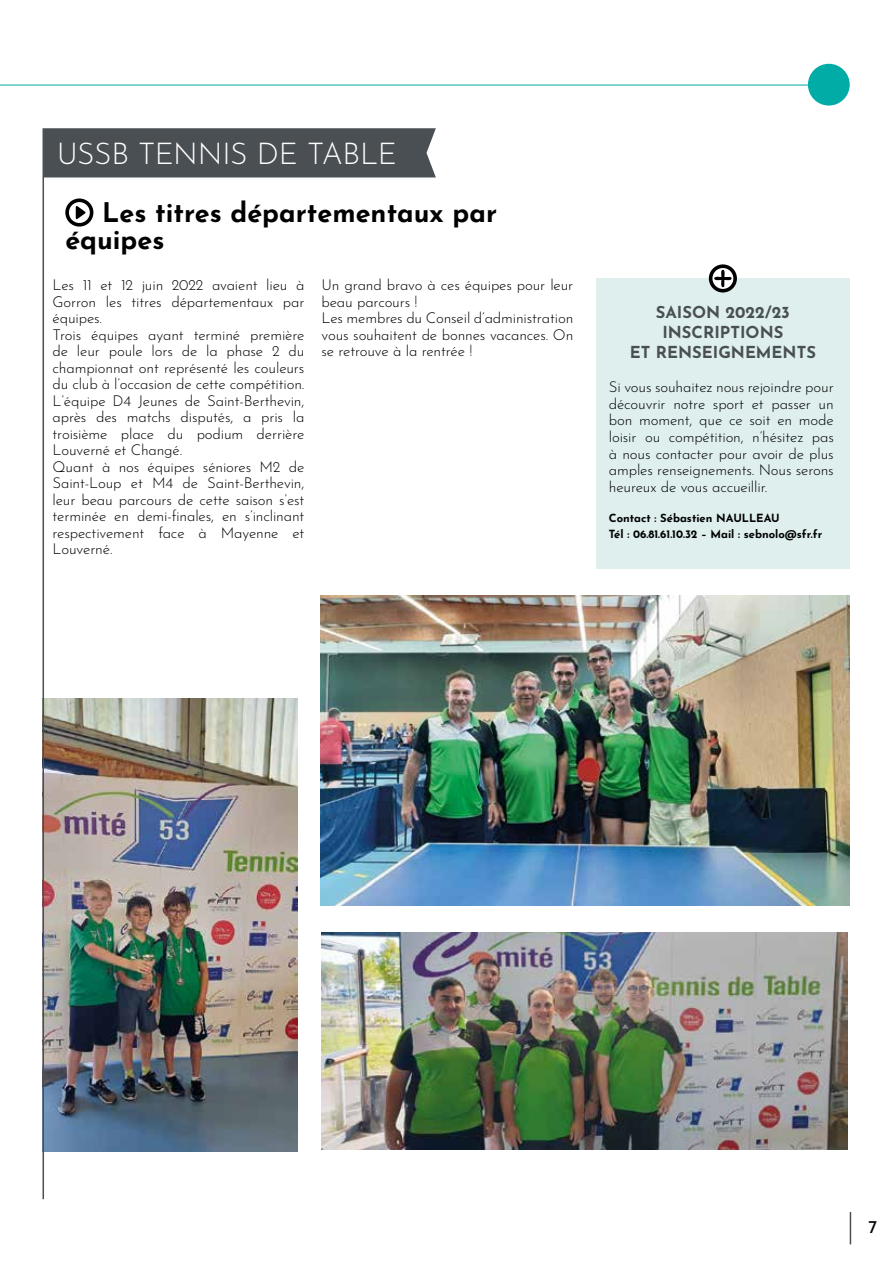
<style>
.page{position:relative;width:893px;height:1263px;background:#fff}
.page>*{position:absolute;margin:0;border:0;box-sizing:border-box;transform-origin:0 0}
.t1{font:300 30px "Josefin Sans";letter-spacing:-.015em;color:#fff}
.t2{font:700 27px/27px "Josefin Sans";color:#000}
.t3{font:18px "Josefin Sans";color:#000}
.t4{font:700 16.5px/19.8px "Josefin Sans";color:#4a4f54;text-align:center}
.t5{font:300 15px/16.5px "Josefin Sans";letter-spacing:-.01em;color:#000}
.t6{font:700 11.25px/16.5px "Josefin Sans";color:#000}
</style>
<div class="page">
<hr style="left:850px;top:1212px;width:1px;height:32px;background:#4a4f54">
<img style="left:44px;top:698px;width:254px;height:453px">
<hr style="left:0;top:85px;width:826px;height:1px;background:#00aca5">
<hr style="left:43px;top:128px;width:1px;height:1071px;background:#4a4f54">
<div style="left:808px;top:64px;width:42px;height:42px;background:#00aca5;border-radius:50%"></div>
<div style="left:44px;top:128px;width:392px;height:49px;background:#4a4f54"></div>
<svg style="left:67px;top:200px;width:25px;height:25px"></svg>
<div style="left:65px;top:198px;width:28px;height:29px;border:4px solid #000;border-radius:50%"></div>
<svg style="left:76px;top:206px;width:10px;height:13px"></svg>
<img style="left:321px;top:932px;width:526px;height:217px">
<img style="left:321px;top:595px;width:529px;height:310px">
<div style="left:596px;top:278px;width:254px;height:291px;background:#deefee"></div>
<svg style="left:711px;top:266px;width:24px;height:25px"></svg>
<div style="left:709px;top:264px;width:28px;height:28px;border:4px solid #000;border-radius:50%"></div>
<svg style="left:714px;top:270px;width:17px;height:17px"></svg>
<h1 class="t1" style="left:57px;top:131px;width:342px">USSB TENNIS DE TABLE</h1>
<h2 class="t2" style="left:65px;top:195px;width:433px;text-indent:37px">Les titres départementaux par équipes</h2>
<p class="t5" style="left:53px;top:275px;width:253px">Les 11 et 12 juin 2022 avaient lieu à Gorron les titres départementaux par équipes.<br>Trois équipes ayant terminé première de leur poule lors de la phase 2 du championnat ont représenté les couleurs du club à l’occasion de cette compétition.<br>L’équipe D4 Jeunes de Saint-Berthevin, après des matchs disputés, a pris la troisième place du podium derrière Louverné et Changé.<br>Quant à nos équipes séniores M2 de Saint-Loup et M4 de Saint-Berthevin, leur beau parcours de cette saison s’est terminée en demi-finales, en s’inclinant respectivement face à Mayenne et Louverné.</p>
<p class="t5" style="left:321px;top:275px;width:253px">Un grand bravo à ces équipes pour leur beau parcours !<br>Les membres du Conseil d’administration vous souhaitent de bonnes vacances. On se retrouve à la rentrée !</p>
<p class="t4" style="left:630px;top:300px;width:188px">SAISON 2022/23<br>INSCRIPTIONS<br>ET RENSEIGNEMENTS</p>
<p class="t5" style="left:609px;top:378px;width:227px;text-align:justify">Si vous souhaitez nous rejoindre pour découvrir notre sport et passer un bon moment, que ce soit en mode loisir ou compétition, n’hésitez pas à nous contacter pour avoir de plus amples renseignements. Nous serons heureux de vous accueillir.</p>
<p class="t6" style="left:609px;top:508px;width:215px">Contact : Sébastien NAULLEAU<br>Tél : 06.81.61.10.32 – Mail : sebnolo@sfr.fr</p>
<p class="t3" style="left:868px;top:1212px;width:10px">7</p>
</div>
